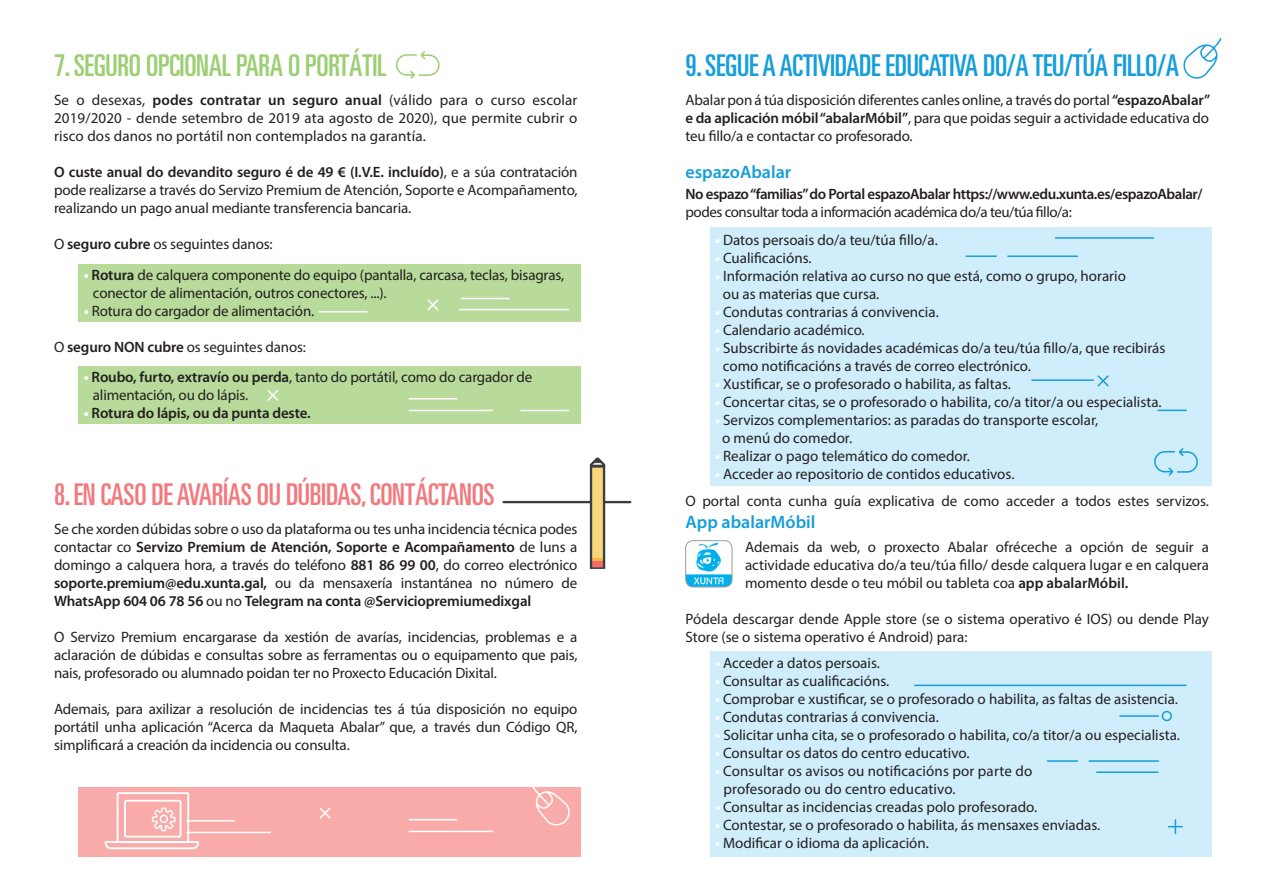
<style>
.page{position:relative;width:1263px;height:893px;background:#fff}
.page>*{position:absolute;margin:0;border:0;box-sizing:border-box;transform-origin:0 0}
.t1{font:ultra-condensed 30px "Univers";letter-spacing:-.01em;color:#159eda}
.t2{font:ultra-condensed 30px "Univers";letter-spacing:-.01em;color:#f2797e}
.t3{font:ultra-condensed 30px "Univers";letter-spacing:-.01em;color:#9cce73}
.t4{font:600 18px "Myriad Pro";color:#159eda}
.t5{font:15px/18px "Myriad Pro";color:#231f20}
.t6{font:600 15px "Myriad Pro";letter-spacing:-.03em;color:#231f20}
.t7{font:15px "Myriad Pro";letter-spacing:-.03em;color:#231f20}
.t8{font:600 15px "Myriad Pro";letter-spacing:-.01em;color:#231f20}
.s1{font-weight:600}
.s2{font-weight:700;color:#fff}
</style>
<div class="page">
<div style="left:79px;top:264px;width:502px;height:58px;background:#b8da9a"></div>
<div style="left:710px;top:227px;width:501px;height:259px;background:#cfedfb"></div>
<svg style="left:1097px;top:375px;width:12px;height:12px"></svg>
<hr style="left:1055px;top:237px;width:99px;height:2px;background:#159eda">
<hr style="left:1031px;top:379px;width:63px;height:2px;background:#159eda">
<hr style="left:1007px;top:255px;width:71px;height:2px;background:#159eda">
<hr style="left:966px;top:255px;width:31px;height:2px;background:#159eda">
<svg style="left:1154px;top:448px;width:44px;height:28px"></svg>
<hr style="left:1157px;top:410px;width:30px;height:1px;background:#159eda">
<div style="left:79px;top:366px;width:502px;height:58px;background:#b8da9a"></div>
<div style="left:79px;top:787px;width:502px;height:69px;background:#f8aba9"></div>
<div style="left:710px;top:651px;width:501px;height:205px;background:#cfedfb"></div>
<img style="left:686px;top:541px;width:46px;height:46px">
<div style="left:685px;top:540px;width:47px;height:47px;border:1px solid #999b9e;border-radius:8px"></div>
<hr style="left:914px;top:685px;width:272px;height:1px;background:#159eda">
<div style="left:1161px;top:711px;width:11px;height:10px;border:2px solid #159eda;border-radius:50%"></div>
<hr style="left:1119px;top:715px;width:40px;height:2px;background:#159eda">
<hr style="left:1096px;top:771px;width:62px;height:2px;background:#159eda">
<hr style="left:1089px;top:760px;width:70px;height:2px;background:#159eda">
<hr style="left:1047px;top:760px;width:31px;height:2px;background:#159eda">
<svg style="left:1168px;top:819px;width:15px;height:15px"></svg>
<svg style="left:1183px;top:38px;width:39px;height:41px"></svg>
<hr style="left:503px;top:501px;width:127px;height:2px;background:#3a3e40">
<svg style="left:590px;top:457px;width:15px;height:112px;background:#b9a06a"></svg>
<svg style="left:427px;top:299px;width:12px;height:12px"></svg>
<svg style="left:267px;top:389px;width:12px;height:12px"></svg>
<hr style="left:459px;top:309px;width:110px;height:1px;background:#fff">
<hr style="left:520px;top:410px;width:49px;height:1px;background:#fff">
<hr style="left:409px;top:398px;width:48px;height:1px;background:#fff">
<hr style="left:409px;top:819px;width:48px;height:1px;background:#fff">
<hr style="left:186px;top:820px;width:49px;height:1px;background:#fff">
<hr style="left:409px;top:410px;width:84px;height:1px;background:#fff">
<hr style="left:409px;top:831px;width:84px;height:1px;background:#fff">
<hr style="left:186px;top:832px;width:85px;height:1px;background:#fff">
<hr style="left:319px;top:311px;width:48px;height:2px;background:#fff">
<hr style="left:461px;top:298px;width:49px;height:1px;background:#fff">
<svg style="left:395px;top:51px;width:45px;height:28px"></svg>
<svg style="left:532px;top:787px;width:38px;height:39px"></svg>
<svg style="left:319px;top:807px;width:12px;height:12px"></svg>
<svg style="left:105px;top:792px;width:94px;height:57px"></svg>
<h1 class="t3" style="left:54px;top:48px;width:334px">7. SEGURO OPCIONAL PARA O PORTÁTIL</h1>
<p class="t5" style="left:54px;top:91px;width:525px;text-align:justify">Se o desexas, <span class="s1">podes contratar un seguro anual</span> (válido para o curso escolar 2019/2020 - dende setembro de 2019 ata agosto de 2020), que permite cubrir o risco dos danos no portátil non contemplados na garantía.</p>
<p class="t5" style="left:54px;top:163px;width:525px;text-align:justify"><span class="s1">O custe anual do devandito seguro é de 49 € (I.V.E. incluído)</span>, e a súa contratación pode realizarse a través do Servizo Premium de Atención, Soporte e Acompañamento, realizando un pago anual mediante transferencia bancaria.</p>
<p class="t5" style="left:54px;top:235px;width:220px">O <span class="s1">seguro cubre</span> os seguintes danos:</p>
<p class="t5" style="left:93px;top:265px;width:473px;text-indent:-9px"><span class="s2">•</span> <span class="s1">Rotura</span> de calquera componente do equipo (pantalla, carcasa, teclas, bisagras, conector de alimentación, outros conectores, ...).</p>
<p class="t5" style="left:84px;top:301px;width:232px"><span class="s2">•</span> Rotura do cargador de alimentación.</p>
<p class="t5" style="left:54px;top:337px;width:254px">O <span class="s1">seguro NON cubre</span> os seguintes danos:</p>
<p class="t5" style="left:93px;top:368px;width:441px;text-indent:-9px"><span class="s2">•</span> <span class="s1">Roubo, furto, extravío ou perda</span>, tanto do portátil, como do cargador de alimentación, ou do lápis.</p>
<p class="t8" style="left:84px;top:404px;width:228px"><span class="s2">•</span> Rotura do lápis, ou da punta deste.</p>
<h1 class="t2" style="left:54px;top:477px;width:442px">8. EN CASO DE AVARÍAS OU DÚBIDAS, CONTÁCTANOS</h1>
<p class="t5" style="left:54px;top:519px;width:525px;text-align:justify">Se che xorden dúbidas sobre o uso da plataforma ou tes unha incidencia técnica podes contactar co <span class="s1">Servizo Premium de Atención, Soporte e Acompañamento</span> de luns a domingo a calquera hora, a través do teléfono <span class="s1">881 86 99 00</span>, do correo electrónico <span class="s1">soporte.premium@edu.xunta.gal,</span> ou da mensaxería instantánea no número de <span class="s1">WhatsApp 604 06 78 56</span> ou no <span class="s1">Telegram na conta @Serviciopremiumedixgal</span></p>
<p class="t5" style="left:54px;top:627px;width:525px;text-align:justify">O Servizo Premium encargarase da xestión de avarías, incidencias, problemas e a aclaración de dúbidas e consultas sobre as ferramentas ou o equipamento que pais, nais, profesorado ou alumnado poidan ter no Proxecto Educación Dixital.</p>
<p class="t5" style="left:54px;top:699px;width:525px;text-align:justify">Ademais, para axilizar a resolución de incidencias tes á túa disposición no equipo portátil unha aplicación “Acerca da Maqueta Abalar” que, a través dun Código QR, simplificará a creación da incidencia ou consulta.</p>
<h1 class="t1" style="left:685px;top:48px;width:495px">9. SEGUE A ACTIVIDADE EDUCATIVA DO/A TEU/TÚA FILLO/A</h1>
<p class="t5" style="left:685px;top:91px;width:526px;text-align:justify">Abalar pon á túa disposición diferentes canles online, a través do portal <span class="s1">“espazoAbalar” e da aplicación móbil “abalarMóbil”</span>, para que poidas seguir a actividade educativa do teu fillo/a e contactar co profesorado.</p>
<p class="t4" style="left:685px;top:160px;width:107px">espazoAbalar</p>
<p class="t6" style="left:685px;top:184px;width:519px">No espazo “familias” do Portal espazoAbalar https://www.edu.xunta.es/espazoAbalar/</p>
<p class="t7" style="left:685px;top:202px;width:388px">podes consultar toda a información académica do/a teu/túa fillo/a:</p>
<p class="t5" style="left:715px;top:231px;width:224px"><span class="s2">•</span> Datos persoais do/a teu/túa fillo/a.</p>
<p class="t5" style="left:715px;top:249px;width:98px"><span class="s2">•</span> Cualificacións.</p>
<p class="t5" style="left:723px;top:267px;width:405px;text-indent:-8px"><span class="s2">•</span> Información relativa ao curso no que está, como o grupo, horario ou as materias que cursa.</p>
<p class="t5" style="left:715px;top:303px;width:225px"><span class="s2">•</span> Condutas contrarias á convivencia.</p>
<p class="t5" style="left:715px;top:321px;width:151px"><span class="s2">•</span> Calendario académico.</p>
<p class="t5" style="left:723px;top:339px;width:444px;text-indent:-8px"><span class="s2">•</span> Subscribirte ás novidades académicas do/a teu/túa fillo/a, que recibirás como notificacións a través de correo electrónico.</p>
<p class="t5" style="left:715px;top:375px;width:297px"><span class="s2">•</span> Xustificar, se o profesorado o habilita, as faltas.</p>
<p class="t5" style="left:715px;top:393px;width:448px"><span class="s2">•</span> Concertar citas, se o profesorado o habilita, co/a titor/a ou especialista.</p>
<p class="t5" style="left:722px;top:411px;width:377px;text-indent:-7px"><span class="s2">•</span> Servizos complementarios: as paradas do transporte escolar, o menú do comedor.</p>
<p class="t5" style="left:715px;top:447px;width:256px"><span class="s2">•</span> Realizar o pago telemático do comedor.</p>
<p class="t5" style="left:685px;top:460px;width:525px;line-height:27px;text-indent:30px"><span class="s2">•</span> Acceder ao repositorio de contidos educativos.<br>O portal conta cunha guía explicativa de como acceder a todos estes servizos.</p>
<p class="t4" style="left:685px;top:510px;width:132px">App abalarMóbil</p>
<p class="t5" style="left:745px;top:537px;width:465px;text-align:justify">Ademais da web, o proxecto Abalar ofréceche a opción de seguir a actividade educativa do/a teu/túa fillo/ desde calquera lugar e en calquera momento desde o teu móbil ou tableta coa <span class="s1">app abalarMóbil.</span></p>
<p class="t5" style="left:685px;top:609px;width:525px">Pódela descargar dende Apple store (se o sistema operativo é IOS) ou dende Play<br>Store (se o sistema operativo é Android) para:</p>
<p class="t5" style="left:715px;top:654px;width:166px"><span class="s2">•</span> Acceder a datos persoais.</p>
<p class="t5" style="left:715px;top:672px;width:175px"><span class="s2">•</span> Consultar as cualificacións.</p>
<p class="t5" style="left:715px;top:690px;width:464px"><span class="s2">•</span> Comprobar e xustificar, se o profesorado o habilita, as faltas de asistencia.</p>
<p class="t5" style="left:715px;top:708px;width:225px"><span class="s2">•</span> Condutas contrarias á convivencia.</p>
<p class="t5" style="left:715px;top:726px;width:466px"><span class="s2">•</span> Solicitar unha cita, se o profesorado o habilita, co/a titor/a ou especialista.</p>
<p class="t5" style="left:715px;top:744px;width:256px"><span class="s2">•</span> Consultar os datos do centro educativo.</p>
<p class="t5" style="left:723px;top:762px;width:310px;text-indent:-8px"><span class="s2">•</span> Consultar os avisos ou notificacións por parte do profesorado ou do centro educativo.</p>
<p class="t5" style="left:715px;top:798px;width:323px"><span class="s2">•</span> Consultar as incidencias creadas polo profesorado.</p>
<p class="t5" style="left:715px;top:816px;width:387px"><span class="s2">•</span> Contestar, se o profesorado o habilita, ás mensaxes enviadas.</p>
<p class="t5" style="left:715px;top:834px;width:215px"><span class="s2">•</span> Modificar o idioma da aplicación.</p>
</div>
